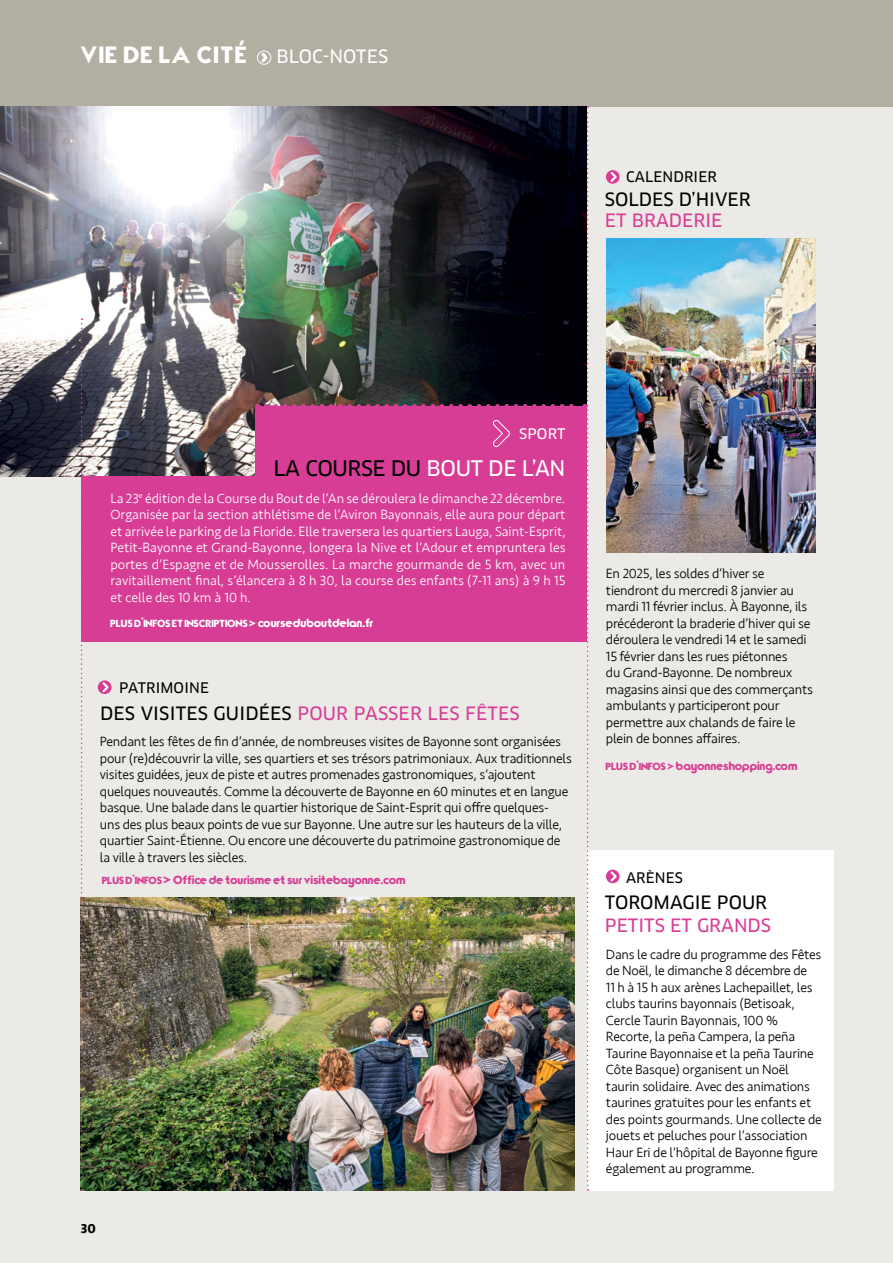
<style>
.page{position:relative;width:893px;height:1263px;background:#fff}
.page>*{position:absolute;margin:0;border:0;box-sizing:border-box;transform-origin:0 0}
.t1{font:24px "Typo Graphica";letter-spacing:.08em;color:#fff}
.t2{font:21px "Clan OT News";letter-spacing:-.02em;color:#000}
.t3{font:18px/22.5px "Clan OT News";letter-spacing:.01em;color:#d83d96}
.t4{font:18px/21px "Clan OT News";color:#000}
.t5{font:18px "Clan OT News";color:#fff}
.t6{font:14.25px "Clan OT News";letter-spacing:.01em;color:#000}
.t7{font:14.25px "Clan OT News";letter-spacing:.01em;color:#fff}
.t8{font:300 13.8px/16.5px "Seravek";letter-spacing:-.015em;color:#000}
.t9{font:300 13.8px/16.5px "Seravek";color:#fff;text-align:justify}
.t10{font:700 13.5px "Seravek";color:#000}
.t11{font:12px "Typo Graphica";letter-spacing:.02em;color:#d83d96}
.t12{font:10.5px "Typo Graphica";letter-spacing:.02em;color:#fff}
.s1{color:#d83d96}
.s2{color:#fff}
.s3{font-size:12px}
.s4{color:#000}
.s5{font-size:10.5px}
</style>
<div class="page">
<div style="left:0;top:106px;width:893px;height:1157px;background:#eceae6"></div>
<div style="left:0;top:0;width:893px;height:106px;background:#b3aea2"></div>
<img style="left:0;top:106px;width:266px;height:370px">
<div style="left:255px;top:406px;width:332px;height:96px;background:#d83d96"></div>
<svg style="left:98px;top:680px;width:14px;height:14px"></svg>
<svg style="left:103px;top:682px;width:6px;height:10px"></svg>
<div style="left:82px;top:476px;width:505px;height:166px;background:#d83d96"></div>
<div style="left:587px;top:850px;width:246px;height:341px;background:#fff"></div>
<svg style="left:266px;top:106px;width:323px;height:1085px"></svg>
<div style="left:257px;top:51px;width:14px;height:14px;border:1px solid #fff;border-radius:50%"></div>
<svg style="left:261px;top:53px;width:6px;height:9px"></svg>
<svg style="left:606px;top:170px;width:14px;height:14px"></svg>
<svg style="left:611px;top:172px;width:6px;height:10px"></svg>
<img style="left:607px;top:238px;width:208px;height:315px">
<img style="left:83px;top:897px;width:491px;height:294px">
<img style="left:81px;top:318px;width:2px;height:873px">
<svg style="left:606px;top:870px;width:14px;height:13px"></svg>
<svg style="left:611px;top:871px;width:6px;height:10px"></svg>
<p class="t1" style="left:81px;top:39px;width:167px">VIE DE LA CITÉ</p>
<p class="t5" style="left:276px;top:46px;width:113px">BLOC-NOTES</p>
<p class="t6" style="left:626px;top:168px;width:92px">CALENDRIER</p>
<p class="t4" style="left:605px;top:188px;width:147px">SOLDES D’HIVER<br><span class="s1">ET BRADERIE</span></p>
<p class="t7" style="left:519px;top:425px;width:48px">SPORT</p>
<p class="t2" style="left:274px;top:456px;width:293px">LA COURSE DU <span class="s2">BOUT DE L’AN</span></p>
<p class="t9" style="left:111px;top:490px;width:457px">La 23<sup>e</sup> édition de la Course du Bout de l’An se déroulera le dimanche 22 décembre.<br>Organisée par la section athlétisme de l’Aviron Bayonnais, elle aura pour départ et arrivée le parking de la Floride. Elle traversera les quartiers Lauga, Saint-Esprit, Petit-Bayonne et Grand-Bayonne, longera la Nive et l’Adour et empruntera les portes d’Espagne et de Mousserolles. La marche gourmande de 5 km, avec un ravitaillement final, s’élancera à 8 h 30, la course des enfants (7-11 ans) à 9 h 15 et celle des 10 km à 10 h.</p>
<p class="t12" style="left:111px;top:617px;width:264px">PLUS D’INFOS ET INSCRIPTIONS &gt; <span class="s3">courseduboutdelan.fr</span></p>
<p class="t6" style="left:119px;top:679px;width:91px">PATRIMOINE</p>
<p class="t3" style="left:100px;top:702px;width:421px"><span class="s4">DES VISITES GUIDÉES</span> POUR PASSER LES FÊTES</p>
<p class="t8" style="left:100px;top:734px;width:473px">Pendant les fêtes de fin d’année, de nombreuses visites de Bayonne sont organisées pour (re)découvrir la ville, ses quartiers et ses trésors patrimoniaux. Aux traditionnels visites guidées, jeux de piste et autres promenades gastronomiques, s’ajoutent quelques nouveautés. Comme la découverte de Bayonne en 60 minutes et en langue basque. Une balade dans le quartier historique de Saint-Esprit qui offre quelques&shy;uns des plus beaux points de vue sur Bayonne. Une autre sur les hauteurs de la ville, quartier Saint-Étienne. Ou encore une découverte du patrimoine gastronomique de la ville à travers les siècles.</p>
<p class="t11" style="left:102px;top:872px;width:305px"><span class="s5">PLUS D’INFOS</span> &gt; Office de tourisme et sur visitebayonne.com</p>
<p class="t10" style="left:81px;top:1218px;width:17px">30</p>
<p class="t8" style="left:606px;top:566px;width:209px">En 2025, les soldes d’hiver se tiendront du mercredi 8 janvier au mardi 11 février inclus. À Bayonne, ils précéderont la braderie d’hiver qui se déroulera le vendredi 14 et le samedi 15 février dans les rues piétonnes<br>du Grand-Bayonne. De nombreux magasins ainsi que des commerçants ambulants y participeront pour permettre aux chalands de faire le plein de bonnes affaires.</p>
<p class="t11" style="left:606px;top:758px;width:193px"><span class="s5">PLUS D’INFOS &gt;</span> bayonneshopping.com</p>
<p class="t6" style="left:626px;top:869px;width:58px">ARÈNES</p>
<p class="t3" style="left:605px;top:891px;width:168px"><span class="s4">TOROMAGIE POUR<br></span>PETITS ET GRANDS</p>
<p class="t8" style="left:606px;top:946px;width:217px">Dans le cadre du programme des Fêtes de Noël, le dimanche 8 décembre de<br>11 h à 15 h aux arènes Lachepaillet, les clubs taurins bayonnais (Betisoak, Cercle Taurin Bayonnais, 100 % Recorte, la peña Campera, la peña Taurine Bayonnaise et la peña Taurine Côte Basque) organisent un Noël taurin solidaire. Avec des animations taurines gratuites pour les enfants et des points gourmands. Une collecte de jouets et peluches pour l’association Haur Eri de l’hôpital de Bayonne figure également au programme.</p>
</div>
